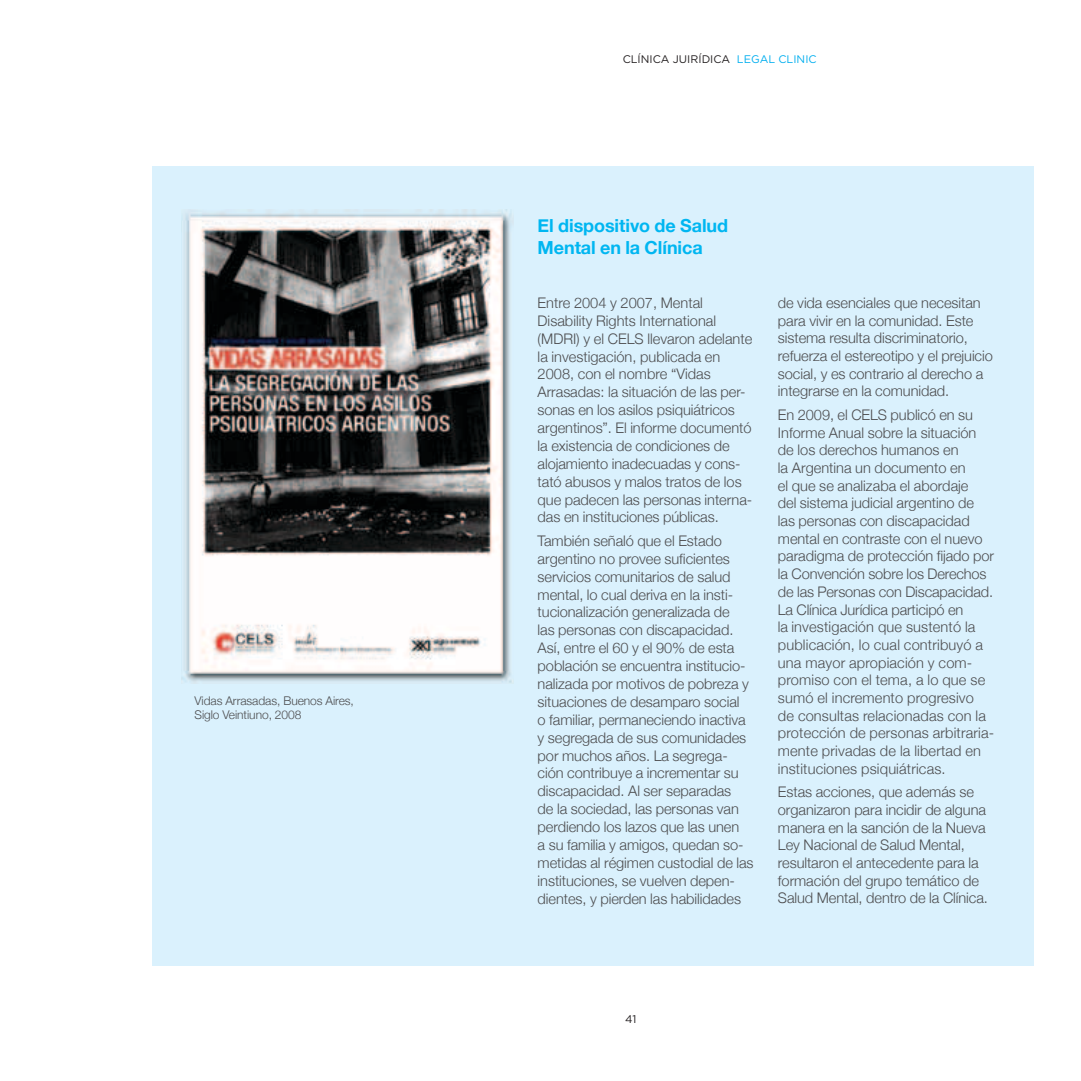
<style>
.page{position:relative;width:1081px;height:1081px;background:#fff}
.page>*{position:absolute;margin:0;border:0;box-sizing:border-box;transform-origin:0 0}
.t1{font:700 18px/21.6px "Helvetica Neue";letter-spacing:-.005em;color:#00b6f1}
.t2{font:300 14.6px/17.8px "Helvetica Neue";letter-spacing:-.005em;color:#4d4d4f}
.t3{font:300 12px/14.4px "Helvetica Neue";letter-spacing:-.005em;color:#4d4d4f}
.t4{font:11.2px "Gotham";color:#231f20}
.t5{font:11px "Gotham";color:#231f20}
.s1{color:#00aeef}
</style>
<div class="page">
<div style="left:152px;top:166px;width:881px;height:799px;background:#daf1fd"></div>
<img style="left:181px;top:209px;width:332px;height:474px">
<p class="t3" style="left:194px;top:692px;width:161px">Vidas Arrasadas, Buenos Aires,<br>Siglo Veintiuno, 2008</p>
<p class="t5" style="left:622px;top:52px;width:194px">CLÍNICA JUI RÍDICA <span class="s1">LEGAL CLIN IC</span></p>
<p class="t1" style="left:537px;top:214px;width:192px">El dispositivo de Salud<br>Mental en la Clínica</p>
<p class="t2" style="left:537px;top:293px;width:216px">Entre 2004 y 2007, Mental<br>Disability Rights International (MDRI) y el CELS llevaron adelante la investigación, publicada en<br>2008, con el nombre “Vidas<br>Arrasadas: la situación de las per&shy;sonas en los asilos psiquiátricos argentinos”. El informe documentó la existencia de condiciones de alojamiento inadecuadas y cons&shy;tató abusos y malos tratos de los que padecen las personas interna&shy;das en instituciones públicas.</p>
<p class="t2" style="left:537px;top:531px;width:217px">También señaló que el Estado argentino no provee suficientes servicios comunitarios de salud mental, lo cual deriva en la insti&shy;tucionalización generalizada de<br>las personas con discapacidad.<br>Así, entre el 60 y el 90% de esta población se encuentra institucio&shy;nalizada por motivos de pobreza y situaciones de desamparo social<br>o familiar, permaneciendo inactiva y segregada de sus comunidades por muchos años. La segrega&shy;ción contribuye a incrementar su discapacidad. Al ser separadas<br>de la sociedad, las personas van perdiendo los lazos que las unen<br>a su familia y amigos, quedan so&shy;metidas al régimen custodial de las instituciones, se vuelven depen&shy;dientes, y pierden las habilidades</p>
<p class="t2" style="left:778px;top:293px;width:216px">de vida esenciales que necesitan para vivir en la comunidad. Este sistema resulta discriminatorio, refuerza el estereotipo y el prejuicio social, y es contrario al derecho a integrarse en la comunidad.</p>
<p class="t2" style="left:778px;top:405px;width:218px">En 2009, el CELS publicó en su<br>Informe Anual sobre la situación de los derechos humanos en<br>la Argentina un documento en<br>el que se analizaba el abordaje<br>del sistema judicial argentino de las personas con discapacidad mental en contraste con el nuevo paradigma de protección fijado por la Convención sobre los Derechos de las Personas con Discapacidad.<br>La Clínica Jurídica participó en<br>la investigación que sustentó la publicación, lo cual contribuyó a una mayor apropiación y com&shy;promiso con el tema, a lo que se sumó el incremento progresivo<br>de consultas relacionadas con la protección de personas arbitraria&shy;mente privadas de la libertad en instituciones psiquiátricas.</p>
<p class="t2" style="left:778px;top:782px;width:211px">Estas acciones, que además se organizaron para incidir de alguna manera en la sanción de la Nueva<br>Ley Nacional de Salud Mental, resultaron el antecedente para la formación del grupo temático de<br>Salud Mental, dentro de la Clínica.</p>
<p class="t4" style="left:625px;top:1012px;width:13px">41</p>
</div>
